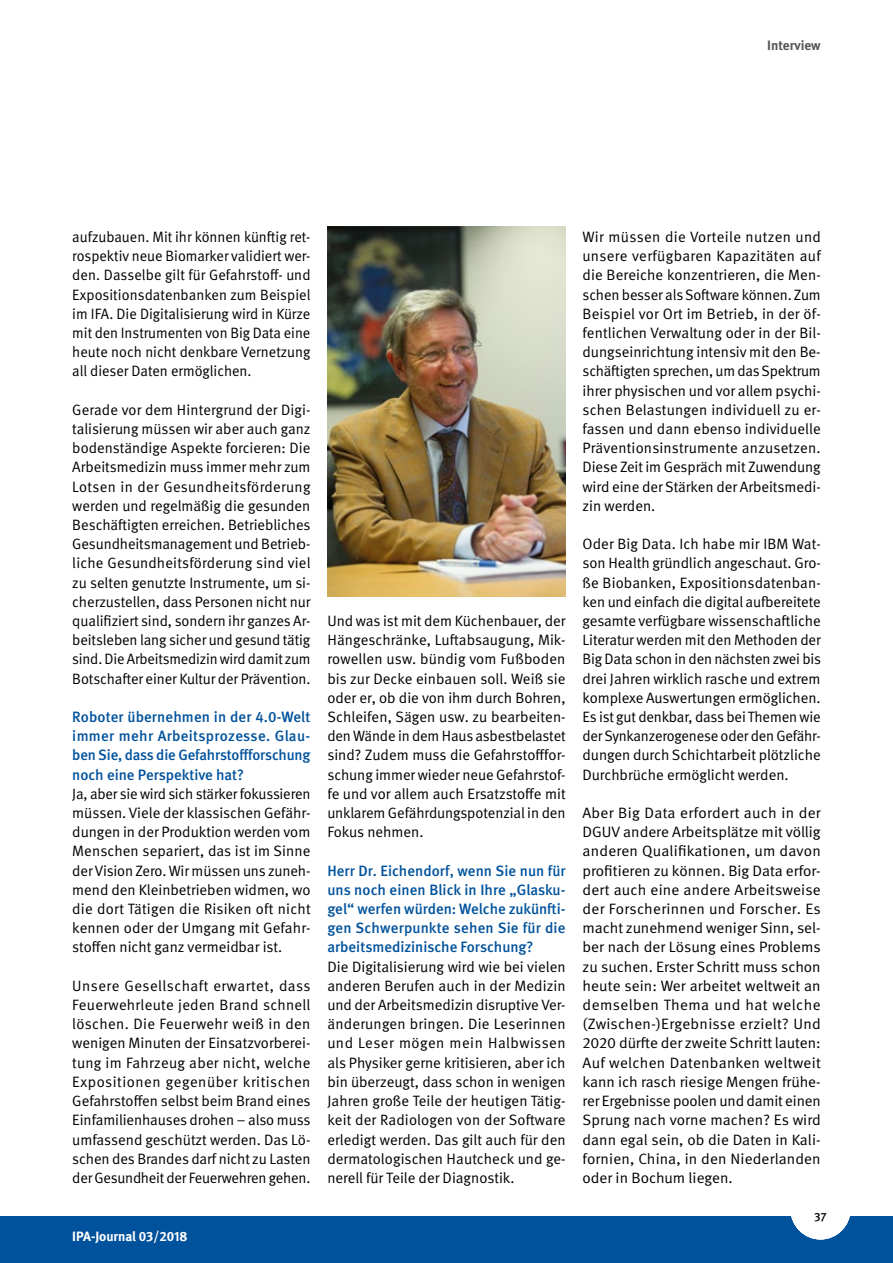
<style>
.page{position:relative;width:893px;height:1263px;background:#fff}
.page>*{position:absolute;margin:0;border:0;box-sizing:border-box;transform-origin:0 0}
.t1{font:15px/19.2px "DGUV Meta";color:#000;text-align:justify}
.t2{font:500 15px/19.2px "DGUV Meta";color:#00529c;text-align:justify}
.t3{font:700 13.5px "DGUV Meta";letter-spacing:-.005em;color:#fff}
.t4{font:700 13.5px "DGUV Meta";color:#58595b}
.t5{font:500 13.5px "DGUV Meta";color:#000}
.t6{font:500 12px "DGUV Meta";color:#000}
</style>
<div class="page">
<div style="left:0;top:1216px;width:893px;height:47px;background:#00529c"></div>
<div style="left:791px;top:1179px;width:59px;height:60px;background:#fff;border-radius:50%"></div>
<img style="left:327px;top:227px;width:239px;height:369px">
<p class="t4" style="left:767px;top:37px;width:55px">Interview</p>
<p class="t1" style="left:72px;top:228px;width:240px">aufzubauen. Mit ihr können künftig ret&shy;rospektiv neue Biomarker validiert wer&shy;den. Dasselbe gilt für Gefahrstoff- und Expositionsdatenbanken zum Beispiel im IFA. Die Digitalisierung wird in Kürze mit den Instrumenten von Big Data eine heute noch nicht denkbare Vernetzung all dieser Daten ermöglichen.</p>
<p class="t1" style="left:72px;top:400px;width:240px">Gerade vor dem Hintergrund der Digi&shy;talisierung müssen wir aber auch ganz bodenständige Aspekte forcieren: Die Arbeitsmedizin muss immer mehr zum Lotsen in der Gesundheitsförderung werden und regelmäßig die gesunden Beschäftigten erreichen. Betriebliches Gesundheitsmanagement und Betrieb&shy;liche Gesundheitsförderung sind viel zu selten genutzte Instrumente, um si&shy;cherzustellen, dass Personen nicht nur qualifiziert sind, sondern ihr ganzes Ar&shy;beitsleben lang sicher und gesund tätig sind. Die Arbeitsmedizin wird damit zum Botschafter einer Kultur der Prävention.</p>
<p class="t2" style="left:72px;top:708px;width:240px">Roboter übernehmen in der 4.0-Welt immer mehr Arbeitsprozesse. Glau&shy;ben Sie, dass die Gefahrstoffforschung noch eine Perspektive hat?</p>
<p class="t1" style="left:72px;top:784px;width:240px">Ja, aber sie wird sich stärker fokussieren müssen. Viele der klassischen Gefähr&shy;dungen in der Produktion werden vom Menschen separiert, das ist im Sinne der Vision Zero. Wir müssen uns zuneh&shy;mend den Kleinbetrieben widmen, wo die dort Tätigen die Risiken oft nicht kennen oder der Umgang mit Gefahr&shy;stoffen nicht ganz vermeidbar ist.</p>
<p class="t1" style="left:72px;top:976px;width:240px">Unsere Gesellschaft erwartet, dass Feuerwehrleute jeden Brand schnell löschen. Die Feuerwehr weiß in den wenigen Minuten der Einsatzvorberei&shy;tung im Fahrzeug aber nicht, welche Expositionen gegenüber kritischen Gefahrstoffen selbst beim Brand eines Einfamilienhauses drohen – also muss umfassend geschützt werden. Das Lö&shy;schen des Brandes darf nicht zu Lasten der Gesundheit der Feuerwehren gehen.</p>
<p class="t1" style="left:327px;top:612px;width:240px">Und was ist mit dem Küchenbauer, der Hängeschränke, Luftabsaugung, Mik&shy;rowellen usw. bündig vom Fußboden bis zur Decke einbauen soll. Weiß sie oder er, ob die von ihm durch Bohren, Schleifen, Sägen usw. zu bearbeiten&shy;den Wände in dem Haus asbestbelastet sind? Zudem muss die Gefahrstofffor&shy;schung immer wieder neue Gefahrstof&shy;fe und vor allem auch Ersatzstoffe mit unklarem Gefährdungspotenzial in den Fokus nehmen.</p>
<p class="t2" style="left:327px;top:861px;width:240px">Herr Dr. Eichendorf, wenn Sie nun für uns noch einen Blick in Ihre „Glasku&shy;gel“ werfen würden: Welche zukünfti&shy;gen Schwerpunkte sehen Sie für die arbeitsmedizinische Forschung?</p>
<p class="t1" style="left:327px;top:957px;width:240px">Die Digitalisierung wird wie bei vielen anderen Berufen auch in der Medizin und der Arbeitsmedizin disruptive Ver&shy;änderungen bringen. Die Leserinnen und Leser mögen mein Halbwissen als Physiker gerne kritisieren, aber ich bin überzeugt, dass schon in wenigen Jahren große Teile der heutigen Tätig&shy;keit der Radiologen von der Software erledigt werden. Das gilt auch für den dermatologischen Hautcheck und ge&shy;nerell für Teile der Diagnostik.</p>
<p class="t3" style="left:72px;top:1228px;width:117px">IPA-Journal 03/2018</p>
<p class="t1" style="left:583px;top:228px;width:240px">Wir müssen die Vorteile nutzen und unsere verfügbaren Kapazitäten auf die Bereiche konzentrieren, die Men&shy;schen besser als Software können. Zum Beispiel vor Ort im Betrieb, in der öf&shy;fentlichen Verwaltung oder in der Bil&shy;dungseinrichtung intensiv mit den Be&shy;schäftigten sprechen, um das Spektrum ihrer physischen und vor allem psychi&shy;schen Belastungen individuell zu er&shy;fassen und dann ebenso individuelle Präventionsinstrumente anzusetzen.<br>Diese Zeit im Gespräch mit Zuwendung wird eine der Stärken der Arbeitsmedi&shy;zin werden.</p>
<p class="t1" style="left:583px;top:535px;width:240px">Oder Big Data. Ich habe mir IBM Wat&shy;son Health gründlich angeschaut. Gro&shy;ße Biobanken, Expositionsdatenban&shy;ken und einfach die digital aufbereitete gesamte verfügbare wissenschaftliche Literatur werden mit den Methoden der Big Data schon in den nächsten zwei bis drei Jahren wirklich rasche und extrem komplexe Auswertungen ermöglichen.<br>Es ist gut denkbar, dass bei Themen wie der Synkanzerogenese oder den Gefähr&shy;dungen durch Schichtarbeit plötzliche Durchbrüche ermöglicht werden.</p>
<p class="t1" style="left:583px;top:804px;width:240px">Aber Big Data erfordert auch in der DGUV andere Arbeitsplätze mit völlig anderen Qualifikationen, um davon profitieren zu können. Big Data erfor&shy;dert auch eine andere Arbeitsweise der Forscherinnen und Forscher. Es macht zunehmend weniger Sinn, sel&shy;ber nach der Lösung eines Problems zu suchen. Erster Schritt muss schon heute sein: Wer arbeitet weltweit an demselben Thema und hat welche (Zwischen-)Ergebnisse erzielt? Und 2020 dürfte der zweite Schritt lauten:<br>Auf welchen Datenbanken weltweit kann ich rasch riesige Mengen frühe&shy;rer Ergebnisse poolen und damit einen Sprung nach vorne machen? Es wird dann egal sein, ob die Daten in Kali&shy;fornien, China, in den Niederlanden oder in Bochum liegen.</p>
<p class="t5" style="left:813px;top:1209px;width:15px">37</p>
<p class="t6" style="left:814px;top:1210px;width:14px">37</p>
</div>
